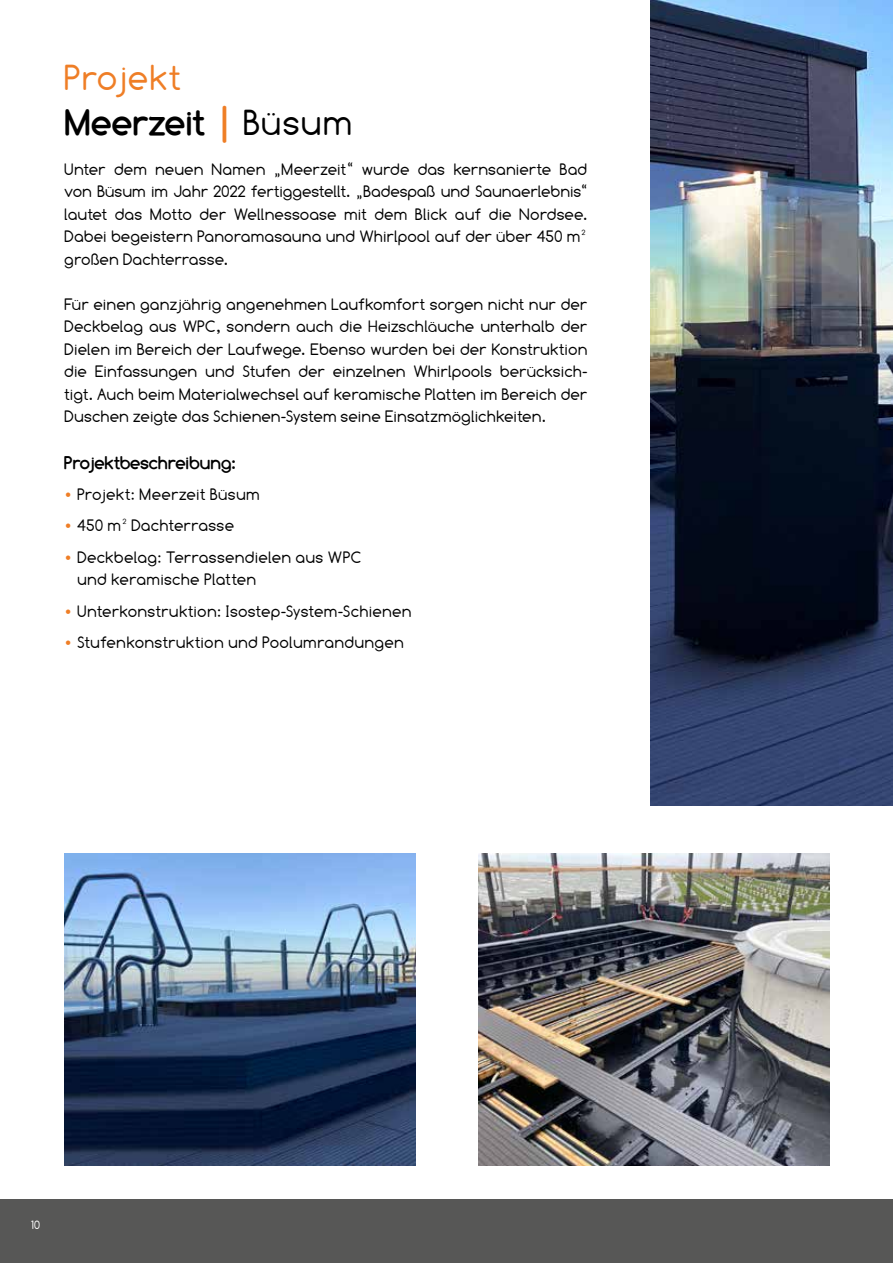
<style>
.page{position:relative;width:893px;height:1263px;background:#fff}
.page>*{position:absolute;margin:0;border:0;box-sizing:border-box;transform-origin:0 0}
.t1{font:700 36px/45px "Comfortaa";color:#000}
.t2{font:700 18px "Comfortaa";color:#000}
.t3{font:16.5px/22.5px "Comfortaa";letter-spacing:.01em;color:#000;text-align:justify}
.t4{font:12px "Comfortaa";color:#fff}
.s1{font-weight:400;color:#ef7e26}
.s2{color:#ef7e26}
.s3{font-weight:400}
.s4{font-weight:700;font-size:15px;color:#ef7e26}
</style>
<div class="page">
<div style="left:0;top:1199px;width:893px;height:64px;background:#575756"></div>
<img style="left:651px;top:0;width:242px;height:806px">
<img style="left:478px;top:853px;width:351px;height:312px">
<img style="left:65px;top:853px;width:350px;height:312px">
<h1 class="t1" style="left:65px;top:55px;width:290px"><span class="s1">Projekt<br></span>Meerzeit <span class="s2">|</span> <span class="s3">Büsum</span></h1>
<p class="t3" style="left:65px;top:158px;width:524px">Unter dem neuen Namen „Meerzeit“ wurde das kernsanierte Bad von Büsum im Jahr 2022 fertiggestellt. „Badespaß und Saunaerlebnis“ lautet das Motto der Wellnessoase mit dem Blick auf die Nordsee.<br>Dabei begeistern Panoramasauna und Whirlpool auf der über 450 m² großen Dachterrasse.</p>
<p class="t3" style="left:65px;top:293px;width:524px">Für einen ganzjährig angenehmen Laufkomfort sorgen nicht nur der Deckbelag aus WPC, sondern auch die Heizschläuche unterhalb der Dielen im Bereich der Laufwege. Ebenso wurden bei der Konstruktion die Einfassungen und Stufen der einzelnen Whirlpools berücksich&shy;tigt. Auch beim Materialwechsel auf keramische Platten im Bereich der Duschen zeigte das Schienen-System seine Einsatzmöglichkeiten.</p>
<p class="t2" style="left:65px;top:452px;width:173px">Projektbeschreibung:</p>
<p class="t3" style="left:65px;top:483px;width:197px"><span class="s4">•</span> Projekt: Meerzeit Büsum</p>
<p class="t3" style="left:65px;top:514px;width:171px"><span class="s4">•</span> 450 m² Dachterrasse</p>
<p class="t3" style="left:77px;top:546px;width:286px;text-indent:-13px"><span class="s4">•</span> Deckbelag: Terrassendielen aus WPC und keramische Platten</p>
<p class="t3" style="left:65px;top:600px;width:349px"><span class="s4">•</span> Unterkonstruktion: Isostep-System-Schienen</p>
<p class="t3" style="left:65px;top:631px;width:341px"><span class="s4">•</span> Stufenkonstruktion und Poolumrandungen</p>
<p class="t4" style="left:31px;top:1218px;width:11px">10</p>
</div>
